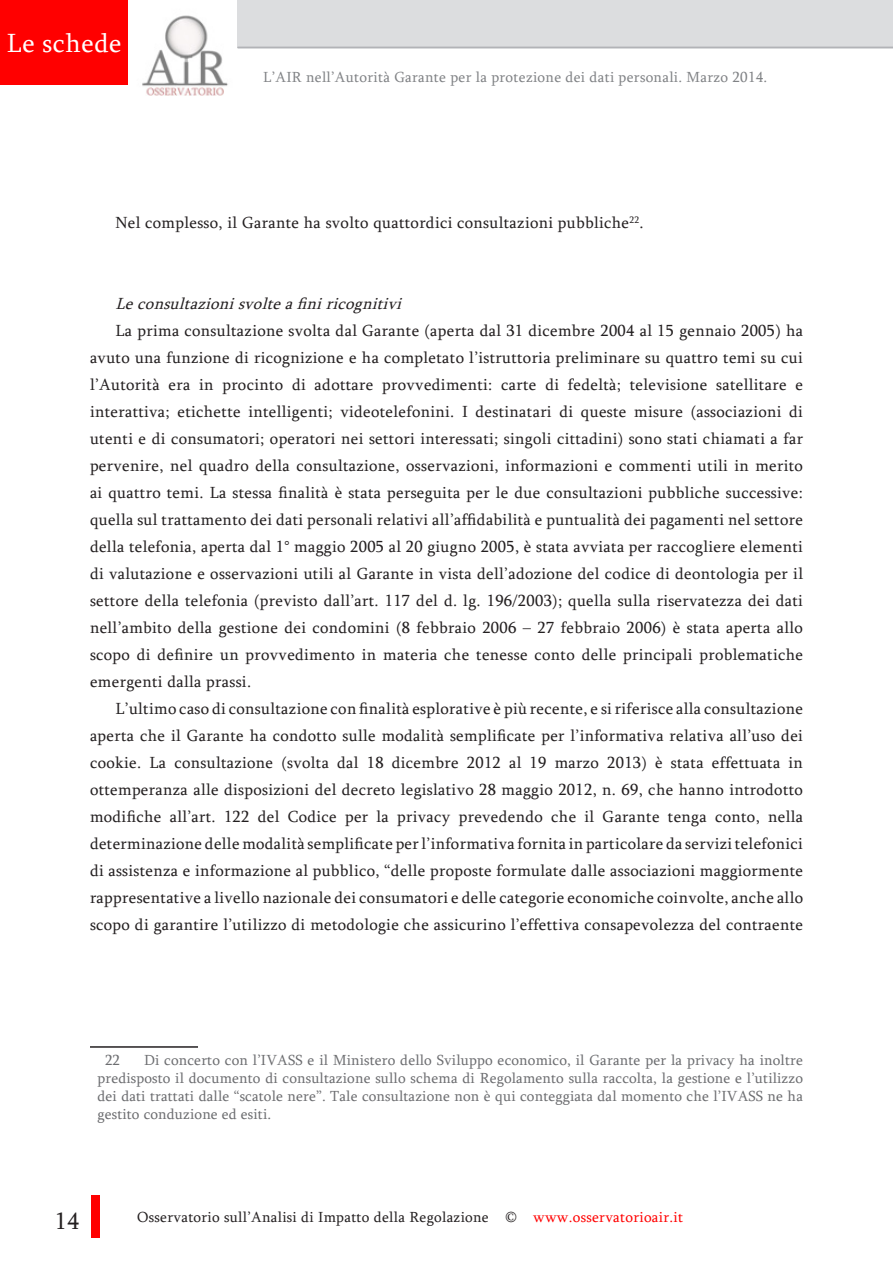
<style>
.page{position:relative;width:893px;height:1263px;background:#fff}
.page>*{position:absolute;margin:0;border:0;box-sizing:border-box;transform-origin:0 0}
.t1{font:27px "Sylfaen";letter-spacing:.02em;color:#fff}
.t2{font:24px "Sylfaen";color:#231f20}
.t3{font:16.5px/27px "Sylfaen";letter-spacing:.02em;color:#231f20;text-align:justify}
.Sottotitoli{font:italic 16.5px "Sylfaen";color:#231f20}
.Note_testo{font:15px/18px "Sylfaen";letter-spacing:.01em;color:#6c6d70;text-align:justify}
.t4{font:15px "Sylfaen";letter-spacing:.02em;color:#231f20}
.t5{font:15px "Sylfaen";letter-spacing:.02em;color:#808285}
.s1{color:#f00}
</style>
<div class="page">
<div style="left:0;top:0;width:128px;height:84px;background:#f00"></div>
<img style="left:142px;top:0;width:96px;height:96px">
<img style="left:91px;top:1195px;width:9px;height:42px">
<div style="left:238px;top:0;width:655px;height:48px;background:#dcdddf"></div>
<hr style="left:238px;top:47px;width:655px;height:1px;background:#b2b3b7">
<hr style="left:90px;top:1046px;width:108px;height:2px;background:#231f20">
<h1 class="t1" style="left:7px;top:25px;width:116px">Le schede</h1>
<p class="t5" style="left:263px;top:67px;width:506px">L’AIR nell’Autorità Garante per la protezione dei dati personali. Marzo 2014.</p>
<p class="t3" style="left:116px;top:209px;width:530px">Nel complesso, il Garante ha svolto quattordici consultazioni pubbliche<sup>22</sup>.</p>
<p class="Sottotitoli" style="left:116px;top:293px;width:293px">Leconsultazionisvolteafiniricognitivi</p>
<p class="t3" style="left:90px;top:317px;width:715px;text-indent:26px">La prima consultazione svolta dal Garante (aperta dal 31 dicembre 2004 al 15 gennaio 2005) ha avuto una funzione di ricognizione e ha completato l’istruttoria preliminare su quattro temi su cui l’Autorità era in procinto di adottare provvedimenti: carte di fedeltà; televisione satellitare e interattiva; etichette intelligenti; videotelefonini. I destinatari di queste misure (associazioni di utenti e di consumatori; operatori nei settori interessati; singoli cittadini) sono stati chiamati a far pervenire, nel quadro della consultazione, osservazioni, informazioni e commenti utili in merito ai quattro temi. La stessa finalità è stata perseguita per le due consultazioni pubbliche successive: quella sul trattamento dei dati personali relativi all’affidabilità e puntualità dei pagamenti nel settore della telefonia, aperta dal 1° maggio 2005 al 20 giugno 2005, è stata avviata per raccogliere elementi di valutazione e osservazioni utili al Garante in vista dell’adozione del codice di deontologia per il settore della telefonia (previsto dall’art. 117 del d. lg. 196/2003); quella sulla riservatezza dei dati nell’ambito della gestione dei condomini (8 febbraio 2006 – 27 febbraio 2006) è stata aperta allo scopo di definire un provvedimento in materia che tenesse conto delle principali problematiche emergenti dalla prassi.</p>
<p class="t3" style="left:90px;top:695px;width:715px;text-indent:26px">L’ultimo caso di consultazione con finalità esplorative è più recente, e si riferisce alla consultazione aperta che il Garante ha condotto sulle modalità semplificate per l’informativa relativa all’uso dei cookie. La consultazione (svolta dal 18 dicembre 2012 al 19 marzo 2013) è stata effettuata in ottemperanza alle disposizioni del decreto legislativo 28 maggio 2012, n. 69, che hanno introdotto modifiche all’art. 122 del Codice per la privacy prevedendo che il Garante tenga conto, nella determinazione delle modalità semplificate per l’informativa fornita in particolare da servizi telefonici di assistenza e informazione al pubblico, “delle proposte formulate dalle associazioni maggiormente rappresentative a livello nazionale dei consumatori e delle categorie economiche coinvolte, anche allo scopo di garantire l’utilizzo di metodologie che assicurino l’effettiva consapevolezza del contraente</p>
<p class="Note_testo" style="left:98px;top:1050px;width:707px;text-indent:46px">Di concerto con l’IVASS e il Ministero dello Sviluppo economico, il Garante per la privacy ha inoltre predisposto il documento di consultazione sullo schema di Regolamento sulla raccolta, la gestione e l’utilizzo dei dati trattati dalle “scatole nere”. Tale consultazione non è qui conteggiata dal momento che l’IVASS ne ha gestito conduzione ed esiti.</p>
<p class="Note_testo" style="left:105px;top:1050px;width:17px">22</p>
<h2 class="t2" style="left:55px;top:1205px;width:26px">14</h2>
<p class="t4" style="left:137px;top:1207px;width:547px">Osservatorio sull’Analisi di Impatto della Regolazione © <span class="s1">www.osservatorioair.it</span></p>
</div>
